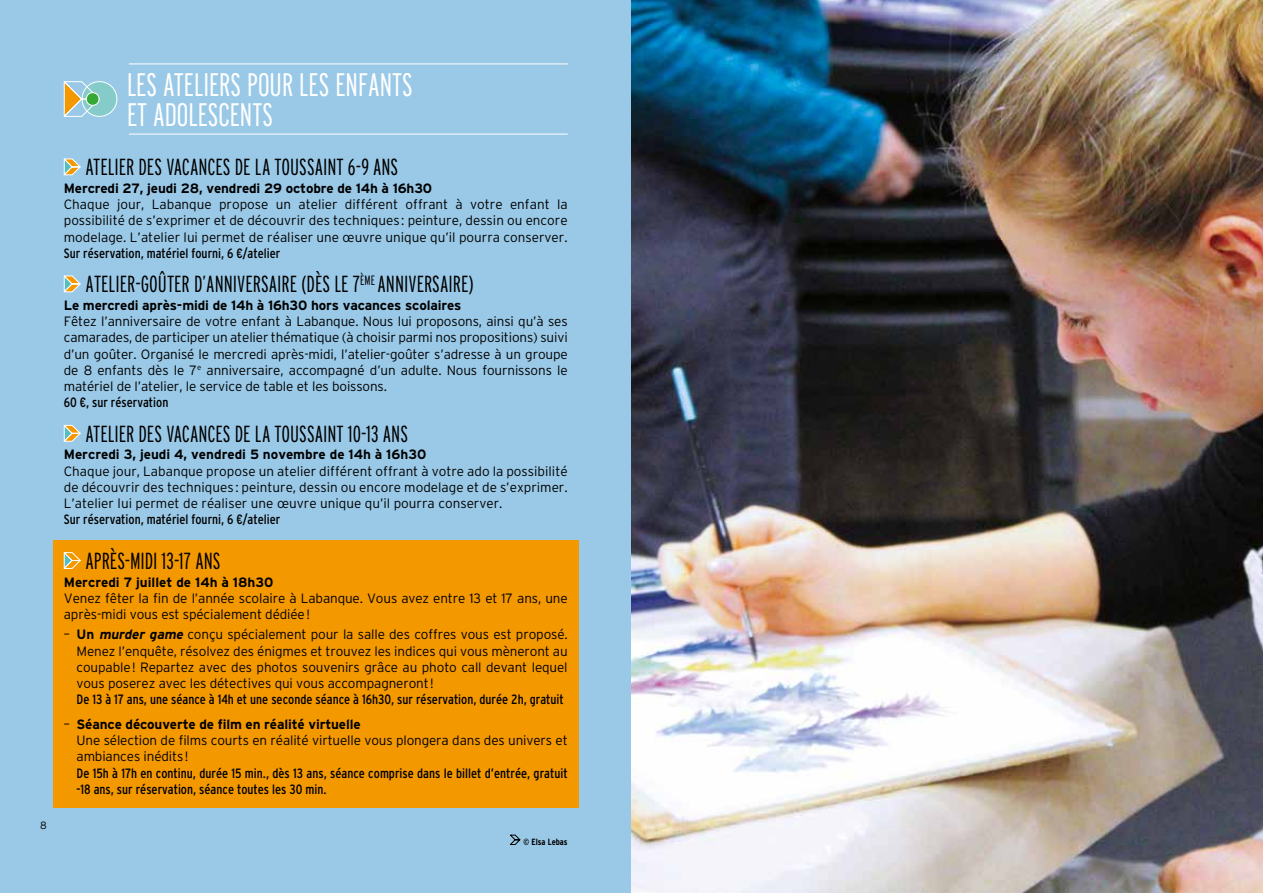
<style>
.page{position:relative;width:1263px;height:893px;background:#fff}
.page>*{position:absolute;margin:0;border:0;box-sizing:border-box;transform-origin:0 0}
.t1{font:300 extra-condensed 30px/30px "LA Banque Light";color:#fff}
.t2{font:300 extra-condensed 23.25px "Interstate TT";color:#000}
.t3{font:300 13.5px/16.2px "Interstate TT";letter-spacing:-.01em;color:#000;text-align:justify}
.t4{font:condensed 13.5px/16.2px "Interstate TT";color:#000}
.t5{font:700 13.5px "Interstate TT";letter-spacing:-.01em;color:#000}
.t6{font:300 10.5px "Interstate TT";color:#000}
.t7{font:700 condensed 9px "Interstate TT";color:#000}
.s1{font-stretch:condensed}
.s2{font-weight:700}
.s3{font-weight:700;font-style:italic}
</style>
<div class="page">
<div style="left:0;top:0;width:631px;height:893px;background:#9ac9e7"></div>
<div style="left:53px;top:540px;width:525px;height:268px;background:#f49800"></div>
<img style="left:631px;top:0;width:632px;height:893px">
<hr style="left:129px;top:134px;width:439px;height:1px;background:#fff">
<hr style="left:129px;top:63px;width:439px;height:1px;background:#fff">
<svg style="left:63px;top:158px;width:18px;height:18px"></svg>
<svg style="left:63px;top:275px;width:18px;height:18px"></svg>
<svg style="left:63px;top:425px;width:18px;height:17px"></svg>
<svg style="left:63px;top:552px;width:18px;height:17px"></svg>
<svg style="left:510px;top:834px;width:11px;height:11px"></svg>
<svg style="left:63px;top:81px;width:55px;height:36px"></svg>
<p class="t6" style="left:40px;top:820px;width:8px">8</p>
<h1 class="t1" style="left:127px;top:69px;width:287px">LES ATELIERS POUR LES ENFANTS<br>ET ADOLESCENTS</h1>
<h2 class="t2" style="left:86px;top:154px;width:314px">ATELIER DES VACANCES DE LA TOUSSAINT 6-9 ANS</h2>
<p class="t5" style="left:64px;top:181px;width:370px">Mercredi 27, jeudi 28, vendredi 29 octobre de 14h à 16h30</p>
<p class="t3" style="left:64px;top:196px;width:505px">Chaque jour, Labanque propose un atelier différent offrant à votre enfant la possibilité de s’exprimer et de découvrir des techniques : peinture, dessin ou encore modelage. L’atelier lui permet de réaliser une œuvre unique qu’il pourra conserver.</p>
<p class="t4" style="left:64px;top:245px;width:218px">Sur réservation, matériel fourni, 6 €/atelier</p>
<h2 class="t2" style="left:86px;top:271px;width:390px">ATELIER-GOÛTER D’ANNIVERSAIRE (DÈS LE 7<sup>ÈME</sup> ANNIVERSAIRE)</h2>
<p class="t5" style="left:64px;top:298px;width:399px">Le mercredi après-midi de 14h à 16h30 hors vacances scolaires</p>
<p class="t3" style="left:64px;top:313px;width:505px">Fêtez l’anniversaire de votre enfant à Labanque. Nous lui proposons, ainsi qu’à ses camarades, de participer un atelier thématique (à choisir parmi nos propositions) suivi d’un goûter. Organisé le mercredi après-midi, l’atelier-goûter s’adresse à un groupe de 8 enfants dès le 7<sup>e</sup> anniversaire, accompagné d’un adulte. Nous fournissons le matériel de l’atelier, le service de table et les boissons.</p>
<p class="t4" style="left:64px;top:394px;width:106px">60 €, sur réservation</p>
<h2 class="t2" style="left:86px;top:420px;width:324px">ATELIER DES VACANCES DE LA TOUSSAINT 10-13 ANS</h2>
<p class="t5" style="left:64px;top:447px;width:364px">Mercredi 3, jeudi 4, vendredi 5 novembre de 14h à 16h30</p>
<p class="t3" style="left:64px;top:463px;width:505px">Chaque jour, Labanque propose un atelier différent offrant à votre ado la possibilité de découvrir des techniques : peinture, dessin ou encore modelage et de s’exprimer.<br>L’atelier lui permet de réaliser une œuvre unique qu’il pourra conserver.</p>
<p class="t4" style="left:64px;top:511px;width:218px">Sur réservation, matériel fourni, 6 €/atelier</p>
<h2 class="t2" style="left:86px;top:548px;width:136px">APRÈS-MIDI 13-17 ANS</h2>
<p class="t5" style="left:64px;top:574px;width:211px">Mercredi 7 juillet de 14h à 18h30</p>
<p class="t3" style="left:64px;top:590px;width:505px">Venez fêter la fin de l’année scolaire à Labanque. Vous avez entre 13 et 17 ans, une après-midi vous est spécialement dédiée!</p>
<p class="t3" style="left:77px;top:626px;width:493px;text-indent:-13px"><span class="s1">—</span> <span class="s2">Un</span> <span class="s3">murder game</span> conçu spécialement pour la salle des coffres vous est proposé.<br>Menez l’enquête, résolvez des énigmes et trouvez les indices qui vous mèneront au coupable! Repartez avec des photos souvenirs grâce au photo call devant lequel vous poserez avec les détectives qui vous accompagneront!</p>
<p class="t4" style="left:77px;top:691px;width:489px">De 13 à 17 ans, une séance à 14h et une seconde séance à 16h30, sur réservation, durée 2h, gratuit</p>
<p class="t3" style="left:77px;top:716px;width:493px;text-align:left;text-indent:-13px"><span class="s1">—</span> <span class="s2">Séance découverte de film en réalité virtuelle<br></span>Une sélection de films courts en réalité virtuelle vous plongera dans des univers et ambiances inédits!</p>
<p class="t4" style="left:77px;top:765px;width:493px">De 15h à 17h en continu, durée 15 min., dès 13 ans, séance comprise dans le billet d’entrée, gratuit -18 ans, sur réservation, séance toutes les 30 min.</p>
<p class="t7" style="left:524px;top:837px;width:46px">© Elsa Lebas</p>
</div>
